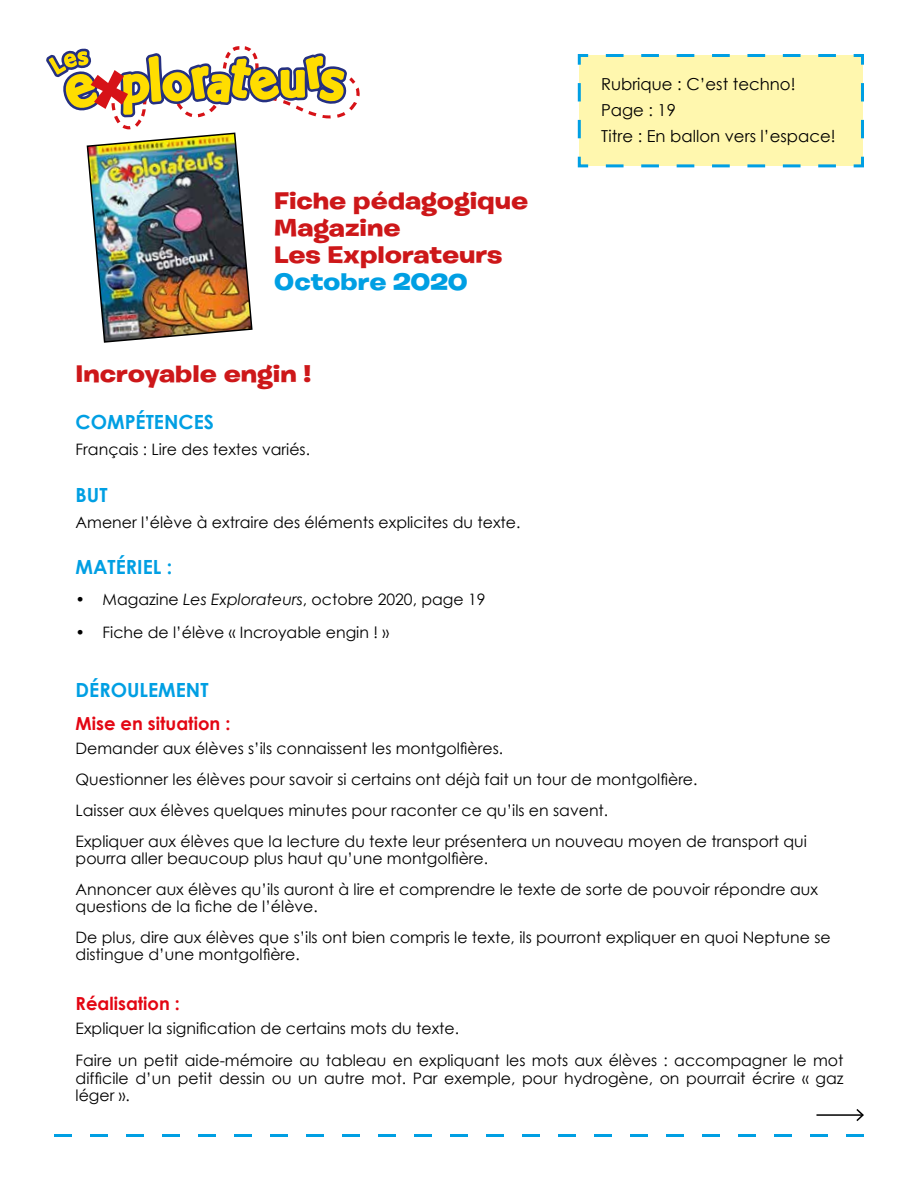
<style>
.page{position:relative;width:918px;height:1188px;background:#fff}
.page>*{position:absolute;margin:0;border:0;box-sizing:border-box;transform-origin:0 0}
.t1{font:700 24px/27px "Burbank Big Wide";color:#cd1719}
.t2{font:700 24px "Burbank Big Wide";letter-spacing:-.005em;color:#009fe3}
.t3{font:700 19.5px "Century Gothic";color:#009fe3}
.t4{font:700 18px "Century Gothic";color:#e30613}
.t5{font:16.5px/26.2px "Century Gothic";color:#000}
.t6{font:15.75px/30.8px "Century Gothic";color:#000}
.s1{font-style:italic}
</style>
<div class="page">
<img style="left:46px;top:46px;width:314px;height:297px">
<div style="left:577px;top:54px;width:287px;height:114px;background:#fff7ae"></div>
<svg style="left:54px;top:1134px;width:810px;height:3px"></svg>
<hr style="left:816px;top:1114px;width:47px;height:2px;background:#000">
<svg style="left:855px;top:1109px;width:9px;height:12px"></svg>
<h1 class="t1" style="left:274px;top:187px;width:256px">Fiche pédagogique<br>Magazine<br>Les Explorateurs</h1>
<h1 class="t2" style="left:274px;top:267px;width:195px">Octobre 2020</h1>
<p class="t5" style="left:601px;top:70px;width:236px">Rubrique : C’est techno!<br>Page : 19<br>Titre : En ballon vers l’espace!</p>
<h1 class="t1" style="left:76px;top:361px;width:237px">Incroyable engin !</h1>
<p class="t3" style="left:76px;top:409px;width:140px">COMPÉTENCES</p>
<p class="t6" style="left:76px;top:434px;width:236px">Français : Lire des textes variés.</p>
<p class="t3" style="left:76px;top:482px;width:33px">BUT</p>
<p class="t6" style="left:76px;top:507px;width:446px">Amener l’élève à extraire des éléments explicites du texte.</p>
<p class="t3" style="left:76px;top:555px;width:98px">MATÉRIEL :</p>
<p class="t6" style="left:76px;top:584px;width:411px">• Magazine <span class="s1">Les Explorateurs</span>, octobre 2020, page 19</p>
<p class="t6" style="left:76px;top:617px;width:315px">• Fiche de l’élève « Incroyable engin ! »</p>
<p class="t3" style="left:76px;top:678px;width:134px">DÉROULEMENT</p>
<p class="t4" style="left:76px;top:712px;width:156px">Mise en situation :</p>
<p class="t6" style="left:76px;top:733px;width:733px">Demander aux élèves s’ils connaissent les montgolfières.<br>Questionner les élèves pour savoir si certains ont déjà fait un tour de montgolfière.<br>Laisser aux élèves quelques minutes pour raconter ce qu’ils en savent.<br>Expliquer aux élèves que la lecture du texte leur présentera un nouveau moyen de transport qui</p>
<p class="t6" style="left:76px;top:843px;width:744px">pourra aller beaucoup plus haut qu’une montgolfière.<br>Annoncer aux élèves qu’ils auront à lire et comprendre le texte de sorte de pouvoir répondre aux</p>
<p class="t6" style="left:76px;top:890px;width:757px">questions de la fiche de l’élève.<br>De plus, dire aux élèves que s’ils ont bien compris le texte, ils pourront expliquer en quoi Neptune se</p>
<p class="t6" style="left:76px;top:938px;width:226px">distingue d’une montgolfière.</p>
<p class="t4" style="left:76px;top:992px;width:106px">Réalisation :</p>
<p class="t6" style="left:76px;top:1012px;width:769px;line-height:32.2px">Expliquer la signification de certains mots du texte.<br>Faire un petit aide-mémoire au tableau en expliquant les mots aux élèves : accompagner le mot</p>
<p class="t6" style="left:76px;top:1069px;width:769px;line-height:17.2px">difficile d’un petit dessin ou un autre mot. Par exemple, pour hydrogène, on pourrait écrire « gaz léger ».</p>
</div>
